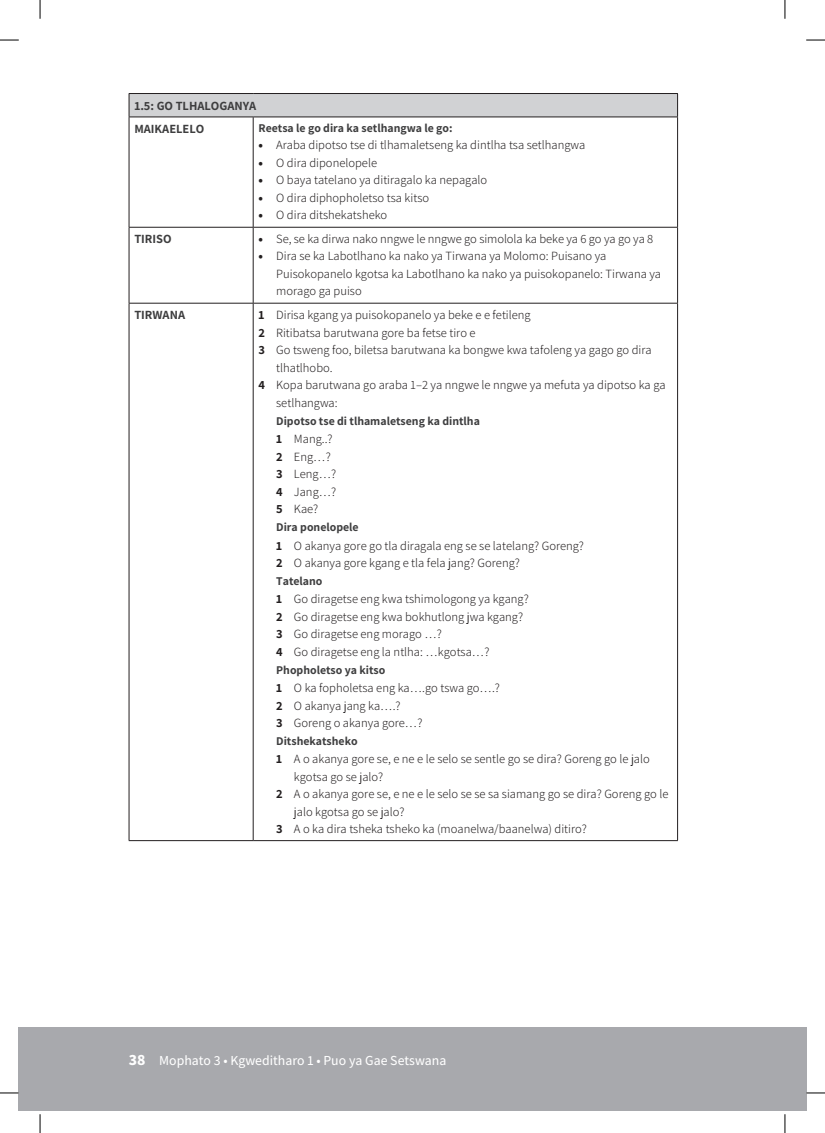
<style>
.page{position:relative;width:825px;height:1133px;background:#fff}
.page>*{position:absolute;margin:0;border:0;box-sizing:border-box;transform-origin:0 0}
.t1{font:500 13.75px "Assistant";color:#fff}
.t2{font:300 12.5px/17.5px "Assistant";color:#231f20}
.t3{font:700 12.5px/22.8px "Assistant";color:#3e3e3f}
.t4{font:700 11.88px "Assistant";color:#3e3e3f}
.s1{font-weight:800}
.s2{font-weight:700}
.s3{font-family:"Noto Sans JP";font-weight:900}
</style>
<div class="page">
<div style="left:784px;top:1027px;width:21px;height:83px;background:#a8a9ad"></div>
<div style="left:19px;top:1027px;width:765px;height:83px;background:#a8a9ad"></div>
<div style="left:129px;top:93px;width:548px;height:24px;background:#d1d2d4"></div>
<svg style="left:130px;top:118px;width:547px;height:722px"></svg>
<hr style="left:129px;top:227px;width:124px;height:1px;background:#231f20">
<hr style="left:253px;top:227px;width:424px;height:1px;background:#231f20">
<hr style="left:129px;top:303px;width:124px;height:1px;background:#231f20">
<hr style="left:253px;top:303px;width:424px;height:1px;background:#231f20">
<hr style="left:129px;top:93px;width:124px;height:1px;background:#231f20">
<svg style="left:129px;top:94px;width:1px;height:23px"></svg>
<hr style="left:253px;top:93px;width:424px;height:1px;background:#231f20">
<svg style="left:677px;top:94px;width:1px;height:23px"></svg>
<hr style="left:253px;top:117px;width:424px;height:1px;background:#231f20">
<hr style="left:677px;top:117px;width:1px;height:110px;background:#231f20">
<hr style="left:677px;top:227px;width:1px;height:76px;background:#231f20">
<hr style="left:677px;top:303px;width:1px;height:537px;background:#231f20">
<hr style="left:253px;top:840px;width:424px;height:1px;background:#231f20">
<hr style="left:129px;top:117px;width:124px;height:1px;background:#231f20">
<hr style="left:129px;top:117px;width:1px;height:110px;background:#231f20">
<hr style="left:253px;top:117px;width:1px;height:110px;background:#231f20">
<hr style="left:129px;top:227px;width:1px;height:76px;background:#231f20">
<hr style="left:253px;top:227px;width:1px;height:76px;background:#231f20">
<hr style="left:129px;top:303px;width:1px;height:537px;background:#231f20">
<hr style="left:253px;top:303px;width:1px;height:537px;background:#231f20">
<hr style="left:129px;top:840px;width:124px;height:1px;background:#231f20">
<svg style="left:0;top:39px;width:19px;height:2px"></svg>
<svg style="left:806px;top:39px;width:18px;height:2px"></svg>
<svg style="left:0;top:1092px;width:19px;height:1px"></svg>
<svg style="left:805px;top:1092px;width:19px;height:1px"></svg>
<svg style="left:39px;top:0;width:2px;height:19px"></svg>
<svg style="left:39px;top:1114px;width:2px;height:18px"></svg>
<svg style="left:784px;top:0;width:1px;height:19px"></svg>
<svg style="left:784px;top:1114px;width:1px;height:18px"></svg>
<p class="t3" style="left:134px;top:94px;width:123px">1.5: GO TLHALOGANYA<br>MAIKAELELO</p>
<p class="t4" style="left:258px;top:120px;width:195px">Reetsa le go dira ka setlhangwa le go:</p>
<p class="t2" style="left:258px;top:136px;width:328px"><span class="s1">•</span> Araba dipotso tse di tlhamaletseng ka dintlha tsa setlhangwa</p>
<p class="t2" style="left:258px;top:153px;width:120px"><span class="s1">•</span> O dira diponelopele</p>
<p class="t2" style="left:258px;top:171px;width:230px"><span class="s1">•</span> O baya tatelano ya ditiragalo ka nepagalo</p>
<p class="t2" style="left:258px;top:188px;width:172px"><span class="s1">•</span> O dira diphopholetso tsa kitso</p>
<p class="t2" style="left:258px;top:206px;width:130px"><span class="s1">•</span> O dira ditshekatsheko</p>
<p class="t3" style="left:134px;top:227px;width:39px">TIRISO</p>
<p class="t2" style="left:258px;top:229px;width:396px"><span class="s1">•</span> Se, se ka dirwa nako nngwe le nngwe go simolola ka beke ya 6 go ya go ya 8</p>
<p class="t2" style="left:276px;top:247px;width:386px;text-indent:-18px"><span class="s1">•</span> Dira se ka Labotlhano ka nako ya Tirwana ya Molomo: Puisano ya<br>Puisokopanelo kgotsa ka Labotlhano ka nako ya puisokopanelo: Tirwana ya morago ga puiso</p>
<p class="t3" style="left:134px;top:303px;width:52px">TIRWANA</p>
<p class="t2" style="left:258px;top:306px;width:273px"><span class="s2">1</span> Dirisa kgang ya puisokopanelo ya beke e e fetileng</p>
<p class="t2" style="left:258px;top:323px;width:218px"><span class="s2">2</span> Ritibatsa barutwana gore ba fetse tiro e</p>
<p class="t2" style="left:258px;top:341px;width:394px"><span class="s2">3</span> Go tsweng foo, biletsa barutwana ka bongwe kwa tafoleng ya gago go dira</p>
<p class="t2" style="left:276px;top:358px;width:58px">tlhatlhobo.</p>
<p class="t2" style="left:258px;top:376px;width:408px"><span class="s2">4</span> Kopa barutwana go araba 1–2 ya nngwe le nngwe ya mefuta ya dipotso ka ga</p>
<p class="t2" style="left:276px;top:393px;width:63px">setlhangwa:</p>
<p class="t4" style="left:276px;top:413px;width:205px">Dipotso tse di tlhamaletseng ka dintlha</p>
<p class="t2" style="left:276px;top:429px;width:62px"><span class="s2">1</span> Mang..?<br><span class="s2">2</span> Eng…?<br><span class="s2">3</span> Leng…?<br><span class="s2">4</span> Jang…?<br><span class="s2">5</span> Kae?</p>
<p class="t4" style="left:276px;top:519px;width:84px">Dira ponelopele</p>
<p class="t2" style="left:276px;top:536px;width:309px"><span class="s2">1</span> O akanya gore go tla diragala eng se se latelang? Goreng?<br><span class="s2">2</span> O akanya gore kgang e tla fela jang? Goreng?</p>
<p class="t4" style="left:276px;top:573px;width:48px">Tatelano</p>
<p class="t2" style="left:276px;top:589px;width:254px"><span class="s2">1</span> Go diragetse eng kwa tshimologong ya kgang?<br><span class="s2">2</span> Go diragetse eng kwa bokhutlong jwa kgang?<br><span class="s2">3</span> Go diragetse eng morago …?<br><span class="s2">4</span> Go diragetse eng la ntlha: …kgotsa…?</p>
<p class="t4" style="left:276px;top:661px;width:111px">Phopholetso ya kitso</p>
<p class="t2" style="left:276px;top:678px;width:225px"><span class="s2">1</span> O ka fopholetsa eng ka….go tswa go….?<br><span class="s2">2</span> O akanya jang ka….?<br><span class="s2">3</span> Goreng o akanya gore…?</p>
<p class="t4" style="left:276px;top:733px;width:83px">Ditshekatsheko</p>
<p class="t2" style="left:276px;top:749px;width:375px"><span class="s2">1</span> A o akanya gore se, e ne e le selo se sentle go se dira? Goreng go le jalo</p>
<p class="t2" style="left:294px;top:767px;width:91px">kgotsa go se jalo?</p>
<p class="t2" style="left:276px;top:784px;width:393px"><span class="s2">2</span> A o akanya gore se, e ne e le selo se se sa siamang go se dira? Goreng go le</p>
<p class="t2" style="left:294px;top:802px;width:112px">jalo kgotsa go se jalo?</p>
<p class="t2" style="left:276px;top:819px;width:312px"><span class="s2">3</span> A o ka dira tsheka tsheko ka (moanelwa/baanelwa) ditiro?</p>
<p class="t1" style="left:129px;top:1050px;width:319px"><span class="s3">38</span> Mophato 3 • Kgweditharo 1 • Puo ya Gae Setswana</p>
</div>
